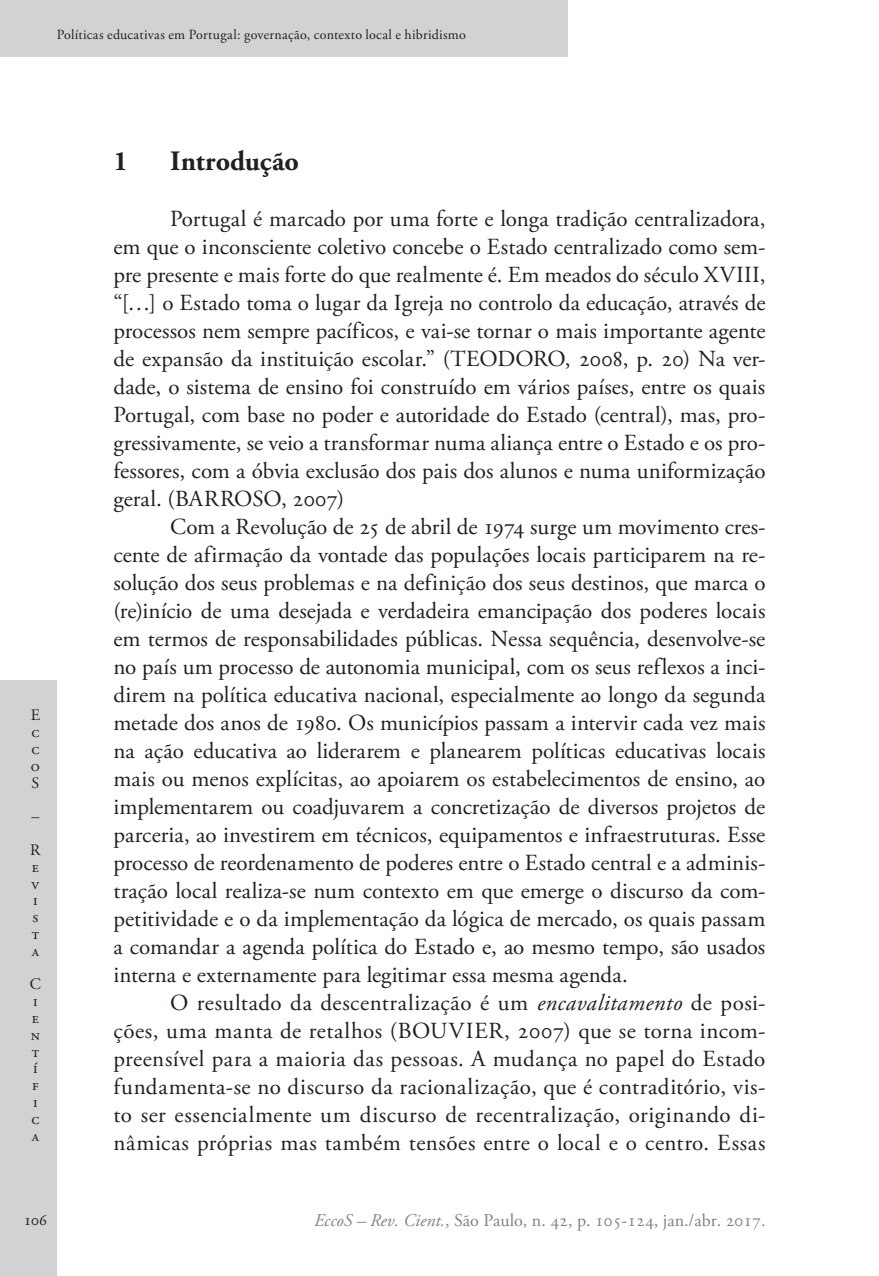
<style>
.page{position:relative;width:879px;height:1276px;background:#fff}
.page>*{position:absolute;margin:0;border:0;box-sizing:border-box;transform-origin:0 0}
.Ec_SubTitulo{font:700 28px "Adobe Garamond Pro";color:#231f20}
.Ec_Normal{font:23px/28px "Adobe Garamond Pro";letter-spacing:.005em;color:#231f20;text-align:justify}
.t1{font:18px "Adobe Garamond Pro";color:#808285}
.Ec_zxPaginador{font:16px "Adobe Garamond Pro";color:#231f20}
.Ec_xxCantoSsups{font:14px "Adobe Garamond Pro";letter-spacing:.015em;color:#231f20}
.s1{font-style:italic}
</style>
<div class="page">
<div style="left:0;top:680px;width:57px;height:596px;background:#d1d2d4"></div>
<div style="left:0;top:0;width:567px;height:57px;background:#d1d2d4"></div>
<p class="Ec_xxCantoSsups" style="left:57px;top:26px;width:411px">Políticas educativas em Portugal: governação, contexto local e hibridismo</p>
<p class="Ec_zxPaginador" style="left:31px;top:706px;width:11px">E</p>
<p class="Ec_zxPaginador" style="left:31px;top:722px;width:10px">c</p>
<p class="Ec_zxPaginador" style="left:31px;top:739px;width:10px">c</p>
<p class="Ec_zxPaginador" style="left:31px;top:756px;width:11px">o</p>
<p class="Ec_zxPaginador" style="left:32px;top:773px;width:9px">S</p>
<p class="Ec_zxPaginador" style="left:31px;top:806px;width:9px">–</p>
<p class="Ec_zxPaginador" style="left:30px;top:840px;width:12px">R</p>
<p class="Ec_zxPaginador" style="left:32px;top:857px;width:9px">e</p>
<p class="Ec_zxPaginador" style="left:32px;top:874px;width:9px">v</p>
<p class="Ec_zxPaginador" style="left:33px;top:890px;width:6px">i</p>
<p class="Ec_zxPaginador" style="left:32px;top:907px;width:7px">s</p>
<p class="Ec_zxPaginador" style="left:32px;top:924px;width:9px">t</p>
<p class="Ec_zxPaginador" style="left:32px;top:941px;width:9px">a</p>
<p class="Ec_zxPaginador" style="left:30px;top:974px;width:13px">C</p>
<p class="Ec_zxPaginador" style="left:33px;top:991px;width:6px">i</p>
<p class="Ec_zxPaginador" style="left:32px;top:1008px;width:9px">e</p>
<p class="Ec_zxPaginador" style="left:31px;top:1025px;width:11px">n</p>
<p class="Ec_zxPaginador" style="left:32px;top:1042px;width:9px">t</p>
<p class="Ec_zxPaginador" style="left:33px;top:1058px;width:6px">í</p>
<p class="Ec_zxPaginador" style="left:32px;top:1075px;width:8px">f</p>
<p class="Ec_zxPaginador" style="left:33px;top:1092px;width:6px">i</p>
<p class="Ec_zxPaginador" style="left:31px;top:1109px;width:10px">c</p>
<p class="Ec_zxPaginador" style="left:32px;top:1126px;width:9px">a</p>
<p class="Ec_SubTitulo" style="left:113px;top:145px;width:16px">1</p>
<p class="Ec_SubTitulo" style="left:170px;top:145px;width:130px">Introdução</p>
<p class="Ec_Normal" style="left:113px;top:206px;width:653px;text-indent:57px">Portugal é marcado por uma forte e longa tradição centralizadora, em que o inconsciente coletivo concebe o Estado centralizado como sem&shy;pre presente e mais forte do que realmente é. Em meados do século XVIII, “[…] o Estado toma o lugar da Igreja no controlo da educação, através de processos nem sempre pacíficos, e vai-se tornar o mais importante agente de expansão da instituição escolar.” (TEODORO, 2008, p. 20) Na ver&shy;dade, o sistema de ensino foi construído em vários países, entre os quais Portugal, com base no poder e autoridade do Estado (central), mas, pro&shy;gressivamente, se veio a transformar numa aliança entre o Estado e os pro&shy;fessores, com a óbvia exclusão dos pais dos alunos e numa uniformização geral. (BARROSO, 2007)</p>
<p class="Ec_Normal" style="left:113px;top:514px;width:654px;text-indent:57px">Com a Revolução de 25 de abril de 1974 surge um movimento cres&shy;cente de afirmação da vontade das populações locais participarem na re&shy;solução dos seus problemas e na definição dos seus destinos, que marca o (re)início de uma desejada e verdadeira emancipação dos poderes locais em termos de responsabilidades públicas. Nessa sequência, desenvolve-se no país um processo de autonomia municipal, com os seus reflexos a inci&shy;direm na política educativa nacional, especialmente ao longo da segunda metade dos anos de 1980. Os municípios passam a intervir cada vez mais na ação educativa ao liderarem e planearem políticas educativas locais mais ou menos explícitas, ao apoiarem os estabelecimentos de ensino, ao implementarem ou coadjuvarem a concretização de diversos projetos de parceria, ao investirem em técnicos, equipamentos e infraestruturas. Esse processo de reordenamento de poderes entre o Estado central e a adminis&shy;tração local realiza-se num contexto em que emerge o discurso da com&shy;petitividade e o da implementação da lógica de mercado, os quais passam a comandar a agenda política do Estado e, ao mesmo tempo, são usados interna e externamente para legitimar essa mesma agenda.</p>
<p class="Ec_Normal" style="left:113px;top:990px;width:653px;text-indent:57px">O resultado da descentralização é um <span class="s1">encavalitamento</span> de posi&shy;ções, uma manta de retalhos (BOUVIER, 2007) que se torna incom&shy;preensível para a maioria das pessoas. A mudança no papel do Estado fundamenta-se no discurso da racionalização, que é contraditório, vis&shy;to ser essencialmente um discurso de recentralização, originando di&shy;nâmicas próprias mas também tensões entre o local e o centro. Essas</p>
<p class="Ec_zxPaginador" style="left:24px;top:1210px;width:25px">106</p>
<p class="t1" style="left:314px;top:1209px;width:453px"><span class="s1">EccoS – Rev. Cient.</span>, São Paulo, n. 42, p. 105-124, jan./abr. 2017.</p>
</div>
